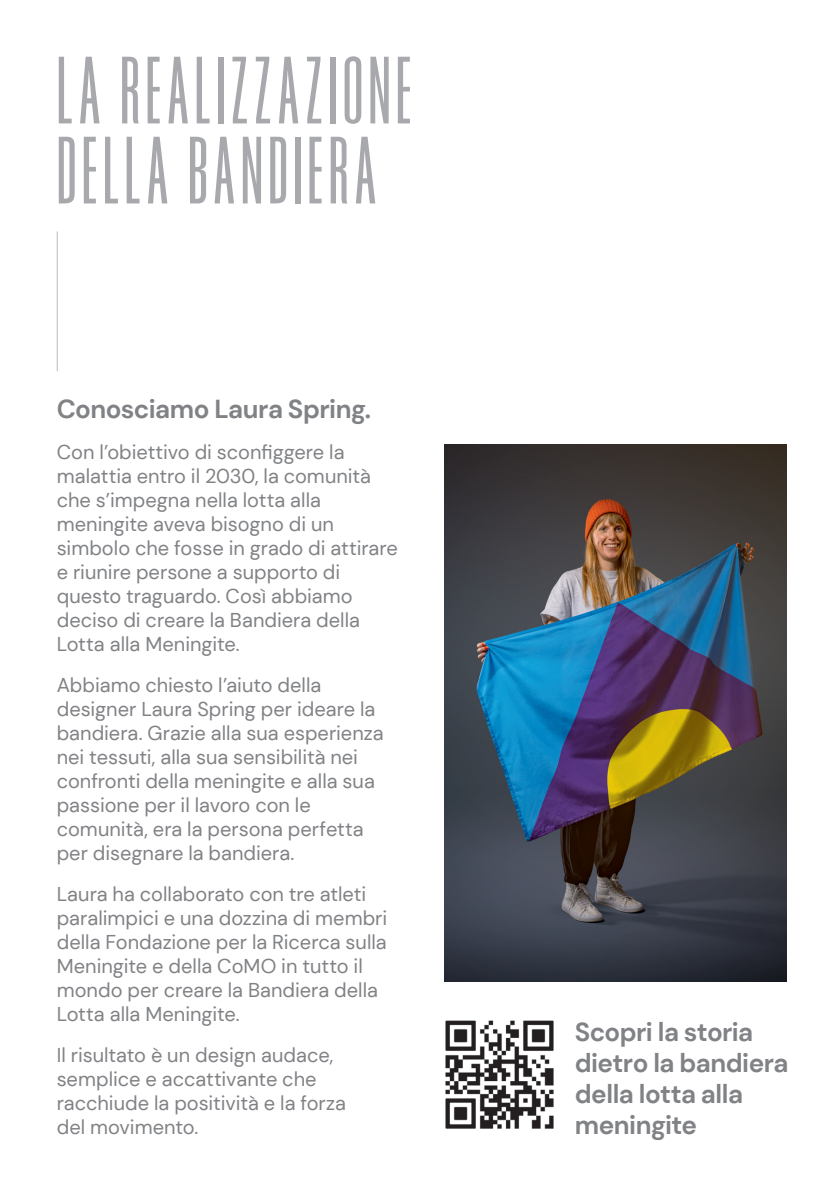
<style>
.page{position:relative;width:840px;height:1191px;background:#fff}
.page>*{position:absolute;margin:0;border:0;box-sizing:border-box;transform-origin:0 0}
.t1{font:100px/80px "Bee Three";letter-spacing:.05em;color:#a8a9ad}
.t2{font:700 26px/31.2px "DM Sans";letter-spacing:-.02em;color:#808285}
.t3{font:20px/24px "DM Sans";color:#808285}
</style>
<div class="page">
<hr style="left:57px;top:231px;width:1px;height:140px;background:#bcbdc0">
<img style="left:445px;top:1020px;width:109px;height:109px">
<img style="left:444px;top:444px;width:341px;height:537px">
<h1 class="t1" style="left:57px;top:52px;width:356px">LA REALIZZAZIONE<br>DELLA BANDIERA</h1>
<h2 class="t2" style="left:57px;top:393px;width:315px">Conosciamo Laura Spring.</h2>
<p class="t3" style="left:57px;top:439px;width:342px">Con l’obiettivo di sconfiggere la malattia entro il 2030, la comunità che s’impegna nella lotta alla meningite aveva bisogno di un simbolo che fosse in grado di attirare e riunire persone a supporto di questo traguardo. Così abbiamo deciso di creare la Bandiera della<br>Lotta alla Meningite.</p>
<p class="t3" style="left:57px;top:672px;width:328px">Abbiamo chiesto l’aiuto della designer Laura Spring per ideare la bandiera. Grazie alla sua esperienza nei tessuti, alla sua sensibilità nei confronti della meningite e alla sua passione per il lavoro con le comunità, era la persona perfetta per disegnare la bandiera.</p>
<p class="t3" style="left:57px;top:881px;width:332px">Laura ha collaborato con tre atleti paralimpici e una dozzina di membri della Fondazione per la Ricerca sulla Meningite e della CoMO in tutto il mondo per creare la Bandiera della Lotta alla Meningite.</p>
<p class="t3" style="left:57px;top:1042px;width:290px">Il risultato è un design audace, semplice e accattivante che racchiude la positività e la forza del movimento.</p>
<h2 class="t2" style="left:574px;top:1015px;width:215px">Scopri la storia dietro la bandiera della lotta alla meningite</h2>
</div>
